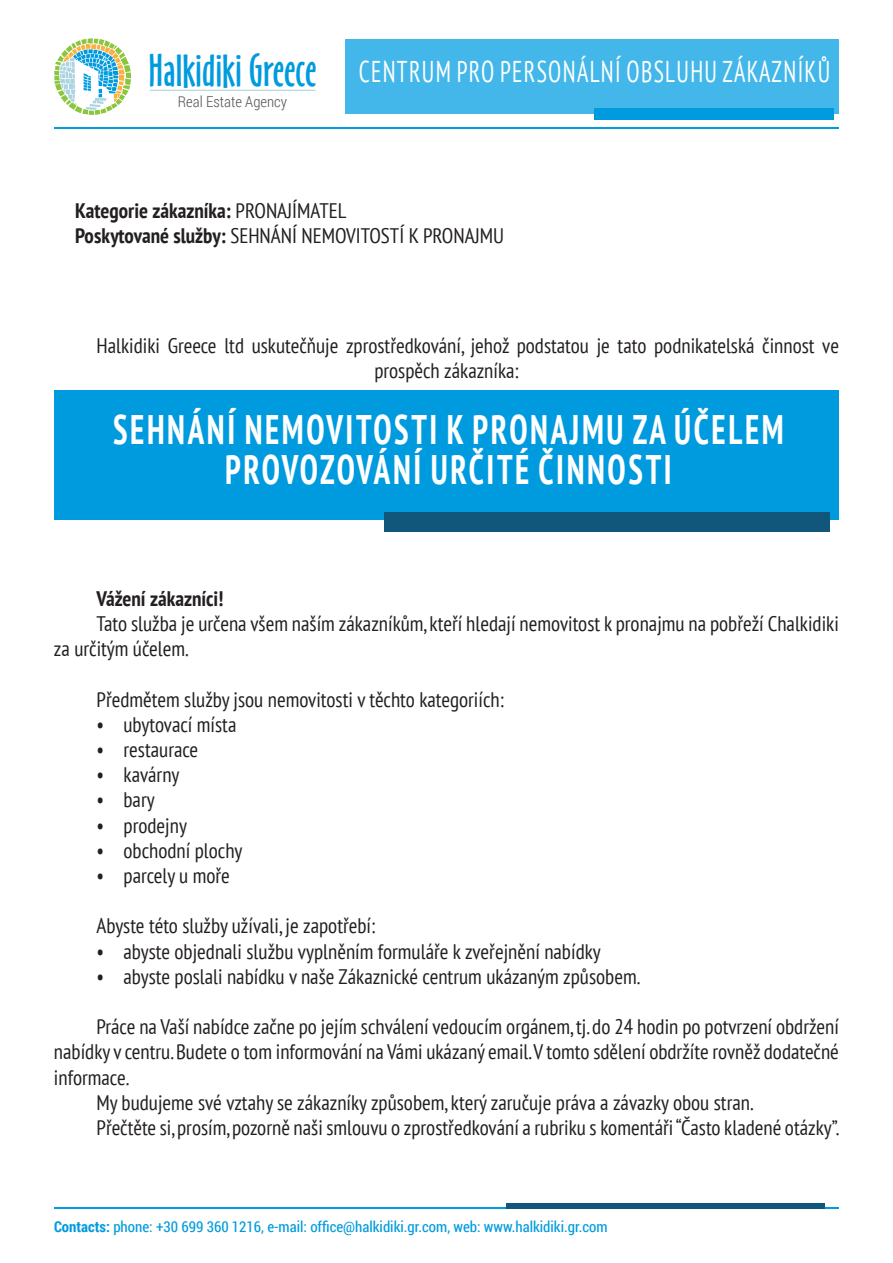
<style>
.page{position:relative;width:893px;height:1263px;background:#fff}
.page>*{position:absolute;margin:0;border:0;box-sizing:border-box;transform-origin:0 0}
.t1{font:42.15px "Oz Handicraft BT";color:#009bde}
.t2{font:700 condensed 41.25px/39.6px "PT Sans";letter-spacing:.08em;color:#fff;text-align:center;scale:.8 1}
.t3{font:condensed 30px "PT Sans";letter-spacing:.055em;color:#fff;scale:.8 1}
.t4{font:condensed 21px/25.2px "PT Sans";color:#231f20}
.t5{font:700 condensed 21px "PT Sans";color:#231f20}
.t6{font:15px "Roboto Condensed";color:#009bde}
.t7{font:300 15px "Roboto Condensed";color:#57585a}
.s1{font-weight:700}
</style>
<div class="page">
<svg style="left:54px;top:38px;width:77px;height:77px"></svg>
<hr style="left:54px;top:1208px;width:785px;height:1px;background:#009bde">
<hr style="left:54px;top:128px;width:785px;height:1px;background:#009bde">
<hr style="left:150px;top:90px;width:165px;height:1px;background:#abd3e1">
<div style="left:54px;top:390px;width:785px;height:129px;background:#009bde"></div>
<div style="left:345px;top:39px;width:494px;height:75px;background:#43b7e9"></div>
<div style="left:384px;top:512px;width:446px;height:20px;background:#11567b"></div>
<div style="left:594px;top:108px;width:240px;height:12px;background:#009bde"></div>
<div style="left:507px;top:1204px;width:318px;height:5px;background:#11567b"></div>
<h1 class="t1" style="left:149px;top:46px;width:170px">Halkidiki Greece</h1>
<p class="t7" style="left:178px;top:91px;width:111px">Real Estate Agency</p>
<h3 class="t3" style="left:359px;top:53px;width:591px">CENTRUM PRO PERSONÁLNÍ OBSLUHU ZÁKAZNÍKŮ</h3>
<p class="t4" style="left:75px;top:197px;width:430px"><span class="s1">Kategorie zákazníka:</span> PRONAJÍMATEL<br><span class="s1">Poskytované služby:</span> SEHNÁNÍ NEMOVITOSTÍ K PRONAJMU</p>
<p class="t4" style="left:374px;top:332px;width:466px;text-indent:-278px">Halkidiki Greece ltd uskutečňuje zprostředkování, jehož podstatou je tato podnikatelská činnost ve prospěch zákazníka:</p>
<h2 class="t2" style="left:113px;top:409px;width:840px">SEHNÁNÍ NEMOVITOSTI K PRONAJMU ZA ÚČELEM<br>PROVOZOVÁNÍ URČITÉ ČINNOSTI</h2>
<p class="t5" style="left:97px;top:584px;width:128px">Vážení zákazníci!</p>
<p class="t4" style="left:54px;top:610px;width:786px;text-indent:43px">Tato služba je určena všem naším zákazníkům, kteří hledají nemovitost k pronajmu na pobřeží Chalkidiki za určitým účelem.</p>
<p class="t4" style="left:97px;top:686px;width:409px">Předmětem služby jsou nemovitosti v těchto kategoriích:</p>
<p class="t4" style="left:97px;top:711px;width:141px">• ubytovací místa</p>
<p class="t4" style="left:97px;top:736px;width:103px">• restaurace</p>
<p class="t4" style="left:97px;top:762px;width:84px">• kavárny</p>
<p class="t4" style="left:97px;top:787px;width:60px">• bary</p>
<p class="t4" style="left:97px;top:812px;width:92px">• prodejny</p>
<p class="t4" style="left:97px;top:837px;width:148px">• obchodní plochy</p>
<p class="t4" style="left:97px;top:862px;width:135px">• parcely u moře</p>
<p class="t4" style="left:97px;top:913px;width:280px">Abyste této služby užívali, je zapotřebí:</p>
<p class="t4" style="left:97px;top:938px;width:506px">• abyste objednali službu vyplněním formuláře k zveřejnění nabídky</p>
<p class="t4" style="left:97px;top:963px;width:545px">• abyste poslali nabídku v naše Zákaznické centrum ukázaným způsobem.</p>
<p class="t4" style="left:97px;top:1014px;width:744px">Práce na Vaší nabídce začne po jejím schválení vedoucím orgánem, tj. do 24 hodin po potvrzení obdržení</p>
<p class="t4" style="left:54px;top:1039px;width:786px">nabídky v centru. Budete o tom informování na Vámi ukázaný email. V tomto sdělení obdržíte rovněž dodatečné</p>
<p class="t4" style="left:54px;top:1064px;width:76px">informace.</p>
<p class="t4" style="left:97px;top:1089px;width:658px">My budujeme své vztahy se zákazníky způsobem, který zaručuje práva a závazky obou stran.</p>
<p class="t4" style="left:97px;top:1114px;width:744px">Přečtěte si, prosím, pozorně naši smlouvu o zprostředkování a rubriku s komentáři “Často kladené otázky”.</p>
<p class="t6" style="left:54px;top:1216px;width:555px"><span class="s1">Contacts:</span> phone: +30 699 360 1216, e-mail: office@halkidiki.gr.com, web: www.halkidiki.gr.com</p>
</div>
